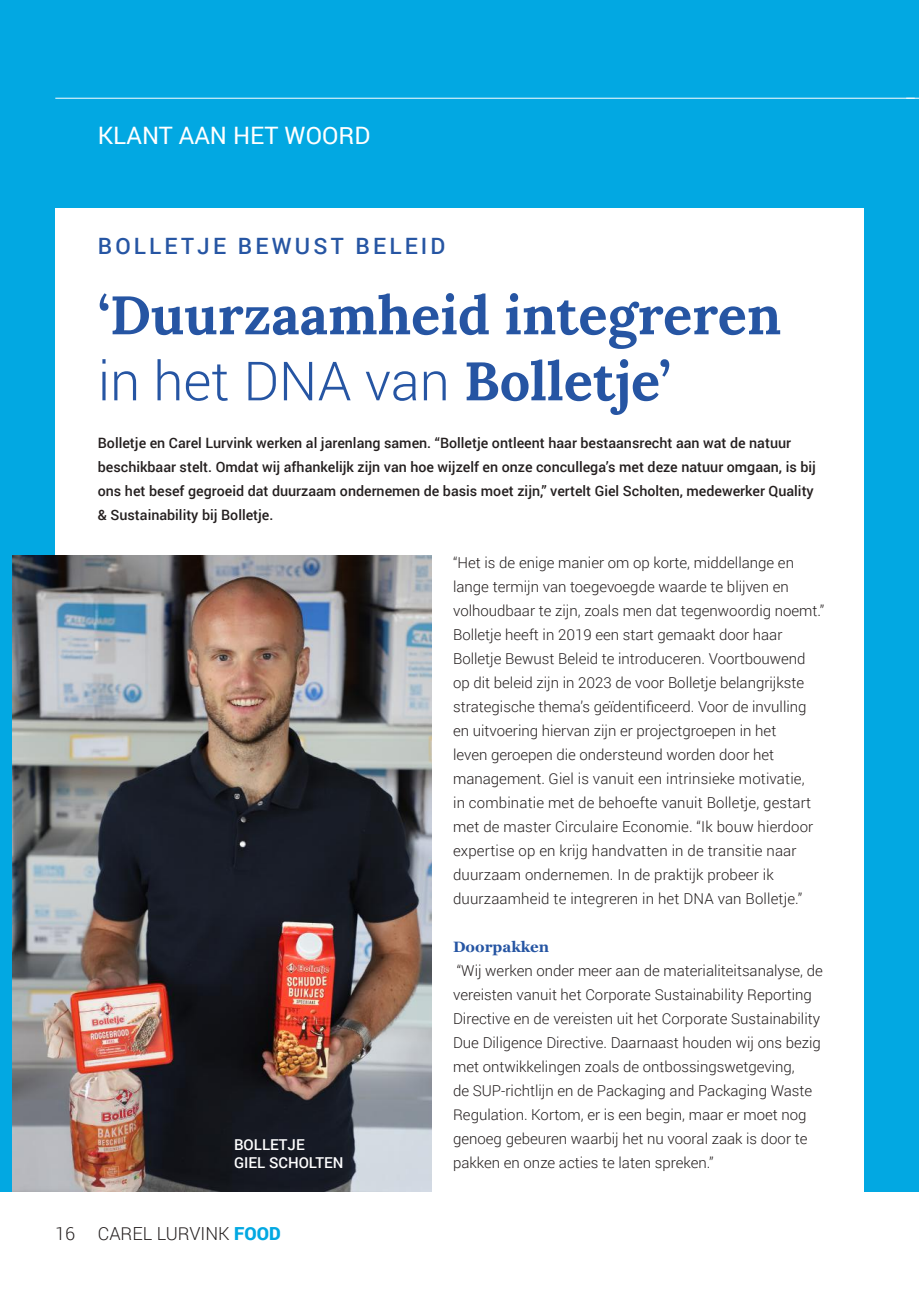
<style>
.page{position:relative;width:919px;height:1289px;background:#fff}
.page>*{position:absolute;margin:0;border:0;box-sizing:border-box;transform-origin:0 0}
.t1{font:700 54px "Lora";color:#2655a3}
.t2{font:300 54px "Roboto";color:#2655a3}
.t3{font:24px "Roboto";color:#fff}
.t4{font:500 22.5px "Roboto";letter-spacing:.14em;color:#2655a3}
.t5{font:300 18px "Roboto";color:#241f1f}
.t6{font:300 15px/24px "Roboto";color:#241f1f}
.t7{font:500 15px/18px "Roboto";color:#fff}
.t8{font:700 15px "Georgia";color:#2655a3}
.t9{font:500 14.25px/24px "Roboto";color:#241f1f}
.s1{font-family:"Lora";font-weight:700}
.s2{font-weight:900;color:#02a8e2}
</style>
<div class="page">
<div style="left:906px;top:0;width:12px;height:1191px;background:#02a8e2"></div>
<div style="left:0;top:0;width:906px;height:1191px;background:#02a8e2"></div>
<div style="left:55px;top:208px;width:808px;height:1008px;background:#fff"></div>
<hr style="left:55px;top:98px;width:859px;height:1px;background:#fff">
<svg style="left:906px;top:98px;width:12px;height:1px"></svg>
<img style="left:13px;top:555px;width:419px;height:636px">
<h2 class="t3" style="left:98px;top:119px;width:274px">KLANT AAN HET WOORD</h2>
<h3 class="t4" style="left:98px;top:230px;width:349px">BOLLETJE BEWUST BELEID</h3>
<h1 class="t1" style="left:98px;top:280px;width:684px">‘Duurzaamheid integreren</h1>
<h1 class="t2" style="left:98px;top:344px;width:574px">in het DNA van <span class="s1">Bolletje’</span></h1>
<p class="t9" style="left:98px;top:430px;width:719px">Bolletje en Carel Lurvink werken al jarenlang samen. “Bolletje ontleent haar bestaansrecht aan wat de natuur beschikbaar stelt. Omdat wij afhankelijk zijn van hoe wijzelf en onze concullega’s met deze natuur omgaan, is bij ons het besef gegroeid dat duurzaam ondernemen de basis moet zijn,” vertelt Giel Scholten, medewerker Quality &amp; Sustainability bij Bolletje.</p>
<p class="t7" style="left:234px;top:1135px;width:111px">BOLLETJE<br>GIEL SCHOLTEN</p>
<p class="t5" style="left:55px;top:1221px;width:21px">16</p>
<p class="t5" style="left:98px;top:1221px;width:184px">CAREL LURVINK <span class="s2">FOOD</span></p>
<p class="t6" style="left:453px;top:550px;width:372px">“Het is de enige manier om op korte, middellange en lange termijn van toegevoegde waarde te blijven en volhoudbaar te zijn, zoals men dat tegenwoordig noemt.” Bolletje heeft in 2019 een start gemaakt door haar Bolletje Bewust Beleid te introduceren. Voortbouwend op dit beleid zijn in 2023 de voor Bolletje belangrijkste strategische thema’s geïdentificeerd. Voor de invulling en uitvoering hiervan zijn er projectgroepen in het<br>leven geroepen die ondersteund worden door het management. Giel is vanuit een intrinsieke motivatie,<br>in combinatie met de behoefte vanuit Bolletje, gestart met de master Circulaire Economie. “Ik bouw hierdoor expertise op en krijg handvatten in de transitie naar duurzaam ondernemen. In de praktijk probeer ik duurzaamheid te integreren in het DNA van Bolletje.”</p>
<p class="t8" style="left:453px;top:935px;width:98px">Doorpakken</p>
<p class="t6" style="left:453px;top:958px;width:371px">“Wij werken onder meer aan de materialiteitsanalyse, de vereisten vanuit het Corporate Sustainability Reporting Directive en de vereisten uit het Corporate Sustainability Due Diligence Directive. Daarnaast houden wij ons bezig met ontwikkelingen zoals de ontbossingswetgeving,<br>de SUP-richtlijn en de Packaging and Packaging Waste Regulation. Kortom, er is een begin, maar er moet nog genoeg gebeuren waarbij het nu vooral zaak is door te pakken en onze acties te laten spreken.”</p>
</div>
